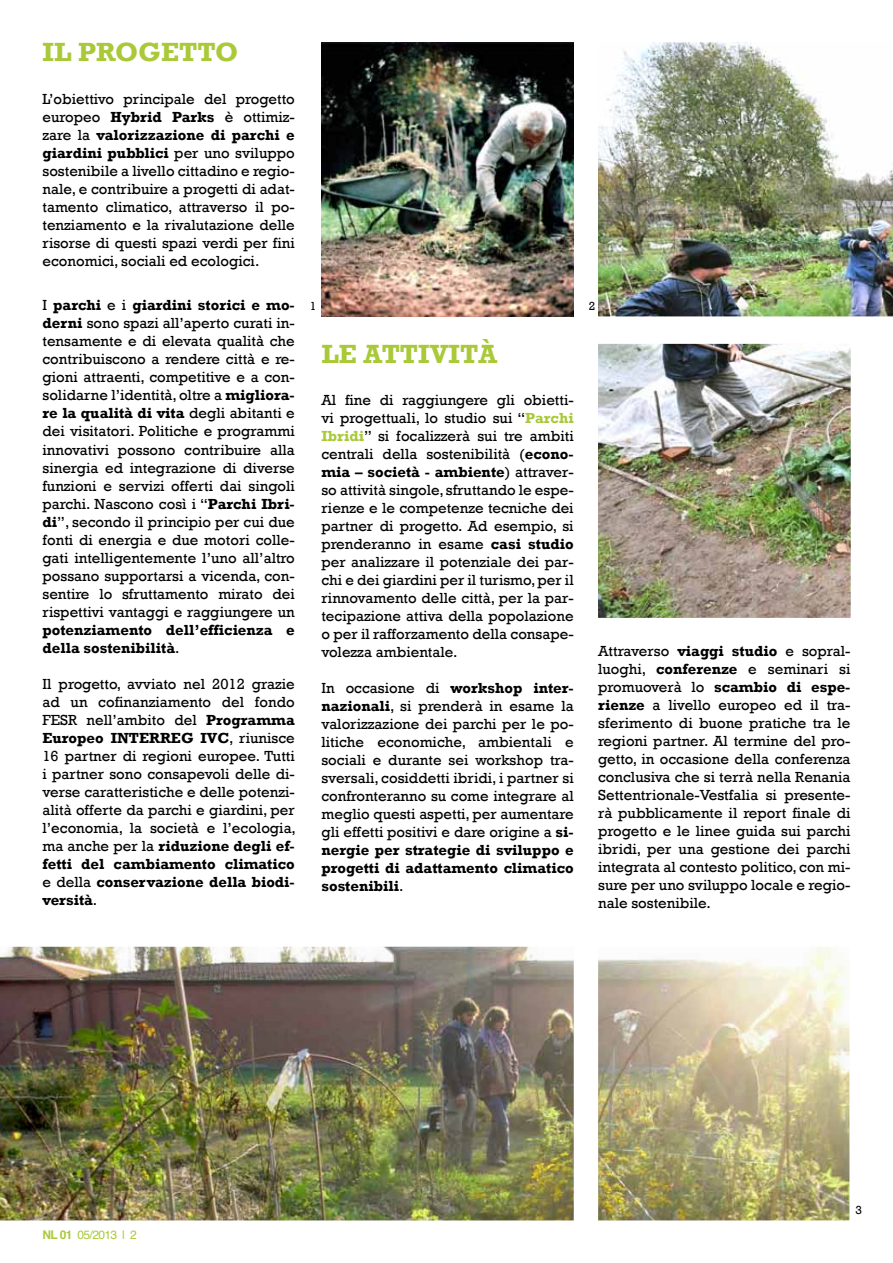
<style>
.page{position:relative;width:893px;height:1263px;background:#fff}
.page>*{position:absolute;margin:0;border:0;box-sizing:border-box;transform-origin:0 0}
.t1{font:700 27px "Rockwell";color:#a9c938}
.t2{font:15px/18px "Rockwell";color:#000;text-align:justify}
.t3{font:700 15px/18px "Rockwell";color:#000}
.t4{font:12px "Helvetica";letter-spacing:-.05em;color:#a9c938}
.t5{font:12px "Rockwell";color:#000}
.s1{font-weight:700}
.s2{font-weight:400}
.s3{font-weight:700;color:#a9c938}
</style>
<div class="page">
<img style="left:321px;top:43px;width:253px;height:273px">
<img style="left:0;top:947px;width:849px;height:273px">
<img style="left:598px;top:43px;width:295px;height:575px">
<h1 class="t1" style="left:43px;top:36px;width:116px">il progett</h1>
<h1 class="t1" style="left:215px;top:36px;width:25px">o</h1>
<p class="t2" style="left:43px;top:90px;width:254px">L’obiettivo principale del progetto europeo <span class="s1">Hybrid Parks</span> è ottimiz&shy;zare la <span class="s1">valorizzazione di parchi e giardini pubblici</span> per uno sviluppo sostenibile a livello cittadino e regio&shy;nale, e contribuire a progetti di adat&shy;tamento climatico, attraverso il po&shy;tenziamento e la rivalutazione delle risorse di questi spazi verdi per fini economici, sociali ed ecologici.</p>
<p class="t2" style="left:43px;top:297px;width:254px">I <span class="s1">parchi</span> e i <span class="s1">giardini storici e mo&shy;derni</span> sono spazi all’aperto curati in&shy;tensamente e di elevata qualità che contribuiscono a rendere città e re&shy;gioni attraenti, competitive e a con&shy;solidarne l’identità, oltre a <span class="s1">migliora&shy;re la qualità di vita</span> degli abitanti e dei visitatori. Politiche e programmi innovativi possono contribuire alla sinergia ed integrazione di diverse funzioni e servizi offerti dai singoli parchi. Nascono così i “<span class="s1">Parchi Ibri&shy;di</span>”, secondo il principio per cui due fonti di energia e due motori colle&shy;gati intelligentemente l’uno all’altro possano supportarsi a vicenda, con&shy;sentire lo sfruttamento mirato dei rispettivi vantaggi e raggiungere un</p>
<p class="t3" style="left:43px;top:620px;width:254px">potenziamento dell’efficienza e della sostenibilità<span class="s2">.</span></p>
<p class="t2" style="left:43px;top:675px;width:255px">Il progetto, avviato nel 2012 grazie ad un cofinanziamento del fondo FESR nell’ambito del <span class="s1">Programma Europeo INTERREG IVC</span>, riunisce 16 partner di regioni europee. Tutti i partner sono consapevoli delle di&shy;verse caratteristiche e delle potenzi&shy;alità offerte da parchi e giardini, per l’economia, la società e l’ecologia, ma anche per la <span class="s1">riduzione degli ef&shy;fetti del cambiamento climatico </span>e della <span class="s1">conservazione della biodi&shy;versità</span>.</p>
<p class="t5" style="left:310px;top:299px;width:8px">1</p>
<p class="t5" style="left:589px;top:299px;width:8px">2</p>
<h1 class="t1" style="left:321px;top:337px;width:78px">le attivit</h1>
<h1 class="t1" style="left:478px;top:337px;width:20px">à</h1>
<p class="t2" style="left:321px;top:392px;width:254px">Al fine di raggiungere gli obietti&shy;vi progettuali, lo studio sui “<span class="s3">Parchi Ibridi</span>” si focalizzerà sui tre ambiti centrali della sostenibilità (<span class="s1">econo&shy;mia – società - ambiente</span>) attraver&shy;so attività singole, sfruttando le espe&shy;rienze e le competenze tecniche dei partner di progetto. Ad esempio, si prenderanno in esame <span class="s1">casi studio </span>per analizzare il potenziale dei par&shy;chi e dei giardini per il turismo, per il rinnovamento delle città, per la par&shy;tecipazione attiva della popolazione o per il rafforzamento della consape&shy;volezza ambientale.</p>
<p class="t2" style="left:321px;top:680px;width:254px">In occasione di <span class="s1">workshop inter&shy;nazionali</span>, si prenderà in esame la valorizzazione dei parchi per le po&shy;litiche economiche, ambientali e sociali e durante sei workshop tra&shy;sversali, cosiddetti ibridi, i partner si confronteranno su come integrare al meglio questi aspetti, per aumentare gli effetti positivi e dare origine a <span class="s1">si&shy;nergie per strategie di sviluppo e progetti di adattamento climatico sostenibili</span>.</p>
<p class="t2" style="left:598px;top:642px;width:254px">Attraverso <span class="s1">viaggi studio</span> e sopral&shy;luoghi, <span class="s1">conferenze</span> e seminari si promuoverà lo <span class="s1">scambio di espe&shy;rienze</span> a livello europeo ed il tra&shy;sferimento di buone pratiche tra le regioni partner. Al termine del pro&shy;getto, in occasione della conferenza conclusiva che si terrà nella Renania Settentrionale-Vestfalia si presente&shy;rà pubblicamente il report finale di progetto e le linee guida sui parchi ibridi, per una gestione dei parchi integrata al contesto politico, con mi&shy;sure per uno sviluppo locale e regio&shy;nale sostenibile.</p>
<p class="t4" style="left:43px;top:1226px;width:96px"><span class="s1">NL 01</span> 05/2013 | 2</p>
<p class="t5" style="left:855px;top:1203px;width:8px">3</p>
</div>
